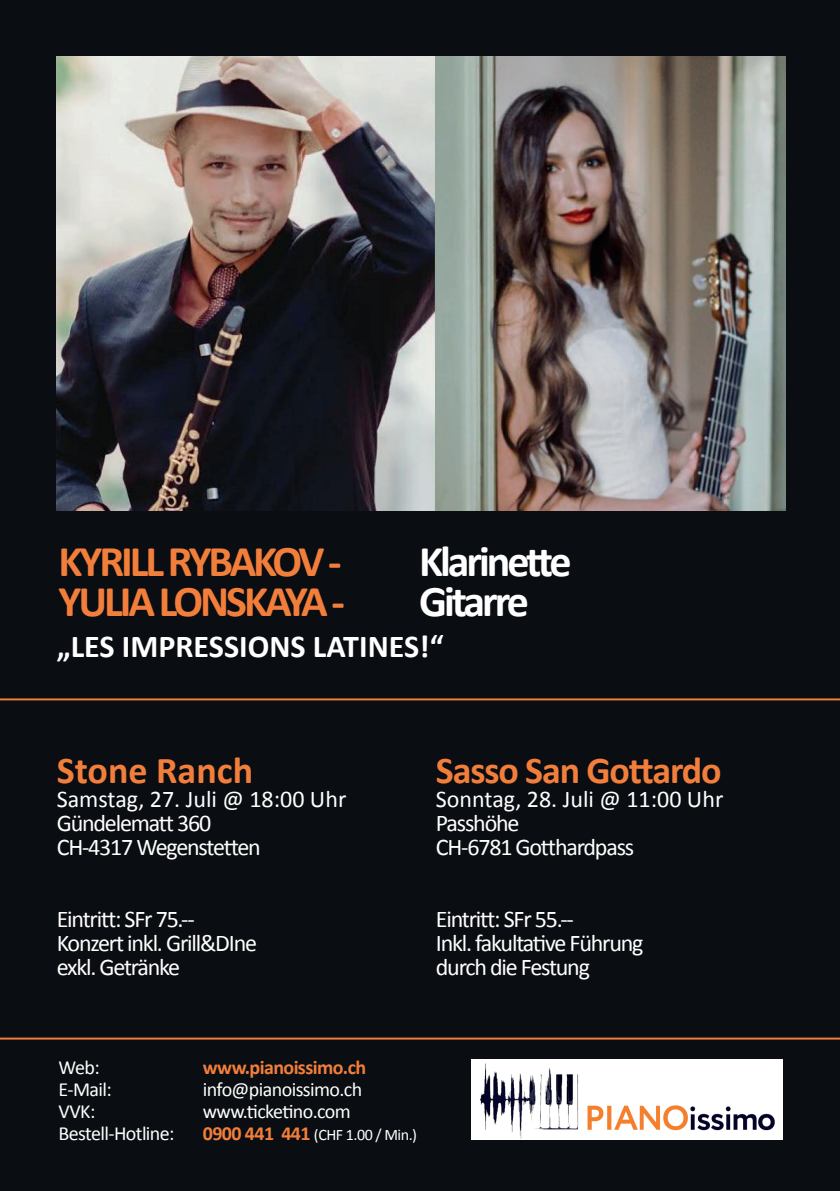
<style>
.page{position:relative;width:840px;height:1191px;background:#fff}
.page>*{position:absolute;margin:0;border:0;box-sizing:border-box;transform-origin:0 0}
.t1{font:700 44px "Calibri";letter-spacing:-.07em;color:#f27e3b}
.t2{font:700 44px "Calibri";letter-spacing:-.07em;color:#fff}
.t3{font:700 38px "Calibri";letter-spacing:-.03em;color:#f27e3b}
.t4{font:700 38px "Calibri";color:#f27e3b}
.t5{font:700 32px "Calibri";color:#fff}
.t6{font:24px/24px "Calibri";letter-spacing:-.05em;color:#fff}
.t7{font:20px "Calibri";letter-spacing:-.03em;color:#fff}
.t8{font:700 20px "Calibri";letter-spacing:-.03em;color:#f27e3b}
.t9{font:16px "Calibri";letter-spacing:-.03em;color:#fff}
.s1{font-weight:700;font-size:20px;color:#f27e3b}
</style>
<div class="page">
<div style="left:0;top:0;width:839px;height:1191px;background:#0a0d11"></div>
<img style="left:471px;top:1059px;width:311px;height:81px">
<hr style="left:0;top:698px;width:839px;height:2px;background:#f27e3b">
<hr style="left:0;top:1037px;width:839px;height:2px;background:#f27e3b">
<img style="left:57px;top:57px;width:727px;height:453px">
<h1 class="t1" style="left:59px;top:533px;width:284px">KYRILL RYBAKOV -</h1>
<h1 class="t2" style="left:419px;top:533px;width:154px">Klarinette</h1>
<h1 class="t1" style="left:59px;top:573px;width:288px">YULIA LONSKAYA -</h1>
<h1 class="t2" style="left:419px;top:573px;width:111px">Gitarre</h1>
<h3 class="t5" style="left:57px;top:625px;width:388px">„LES IMPRESSIONS LATINES!“</h3>
<h2 class="t4" style="left:57px;top:746px;width:198px">Stone Ranch</h2>
<p class="t6" style="left:57px;top:787px;width:291px">Samstag, 27. Juli @ 18:00 Uhr<br>Gündelematt 360<br>CH-4317 Wegenstetten</p>
<p class="t6" style="left:57px;top:907px;width:202px">Eintritt: SFr 75.--<br>Konzert inkl. Grill&amp;DIne exkl. Getränke</p>
<h2 class="t3" style="left:435px;top:746px;width:287px">Sasso San Gottardo</h2>
<p class="t6" style="left:435px;top:787px;width:289px">Sonntag, 28. Juli @ 11:00 Uhr<br>Passhöhe<br>CH-6781 Gotthardpass</p>
<p class="t6" style="left:435px;top:907px;width:209px">Eintritt: SFr 55.--<br>Inkl. fakultative Führung durch die Festung</p>
<p class="t7" style="left:59px;top:1054px;width:43px">Web:</p>
<p class="t8" style="left:203px;top:1054px;width:165px">www.pianoissimo.ch</p>
<p class="t7" style="left:59px;top:1076px;width:55px">E-Mail:</p>
<p class="t7" style="left:203px;top:1076px;width:161px">info@pianoissimo.ch</p>
<p class="t7" style="left:59px;top:1098px;width:38px">VVK:</p>
<p class="t7" style="left:203px;top:1098px;width:149px">www.ticketino.com</p>
<p class="t7" style="left:59px;top:1120px;width:117px">Bestell-Hotline:</p>
<p class="t9" style="left:203px;top:1124px;width:216px"><span class="s1">0900 441 441</span> (CHF 1.00 / Min.)</p>
</div>
